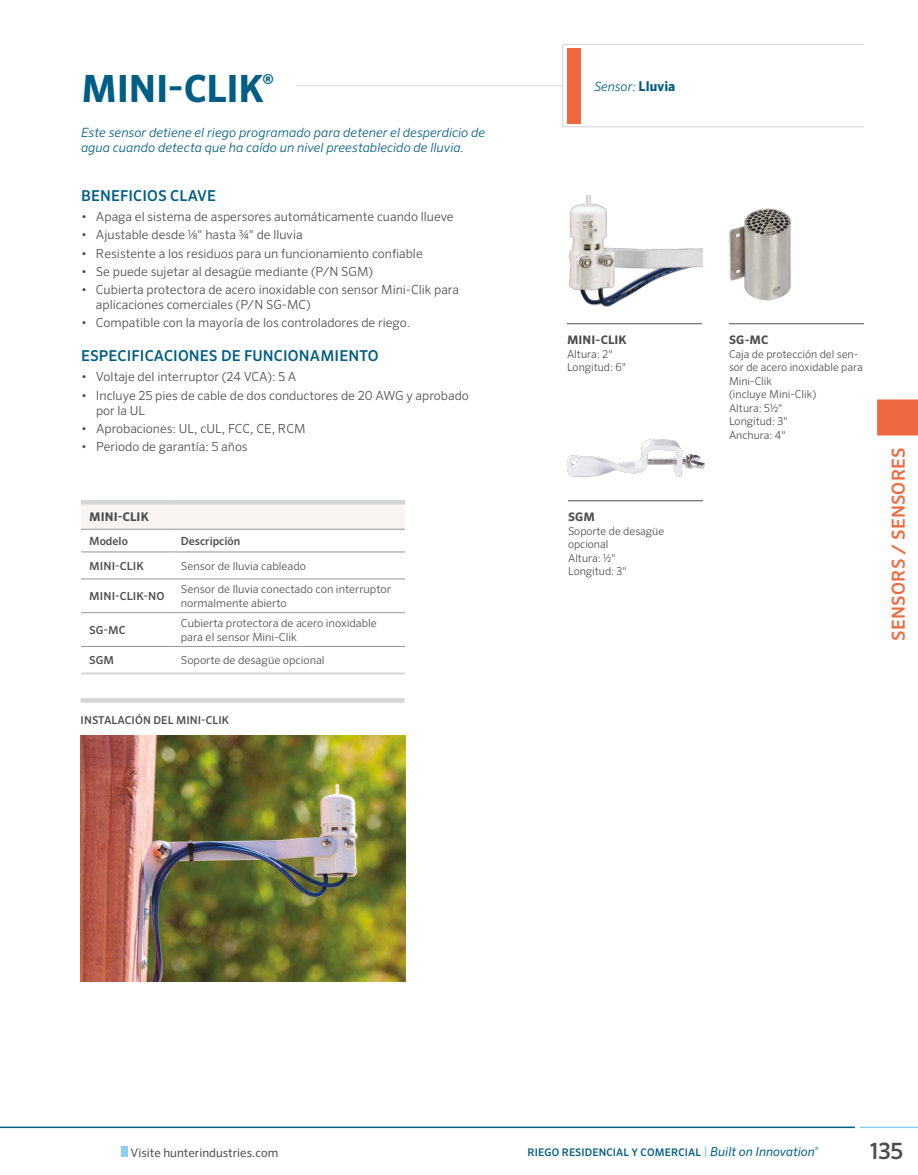
<style>
.page{position:relative;width:918px;height:1175px;background:#fff}
.page>*{position:absolute;margin:0;border:0;box-sizing:border-box;transform-origin:0 0}
.t1{font:700 37.5px "Sero Pro";letter-spacing:-.005em;color:#005d83}
.t2{font:500 22.5px "Sero Pro";color:#4c4d4d}
.t3{font:500 18px "Sero Pro";letter-spacing:.01em;color:#ef6840}
.t4{font:500 15px "Sero Pro";letter-spacing:.01em;color:#005d83}
.t5{font:italic 300 12.75px/15px "Sero Pro";letter-spacing:.005em;color:#005d83}
.t6{font:300 12.45px/15px "Sero Pro";color:#4c4d4d}
.t7{font:12px "Sero Pro";color:#4c4d4d}
.t8{font:700 12px "Sero Pro";letter-spacing:.01em;color:#4c4d4d}
.t9{font:700 11.7px "Sero Pro";letter-spacing:.005em;color:#4c4d4d}
.t10{font:500 11.25px "Sero Pro";color:#4c4d4d}
.t11{font:300 10.95px/13.5px "Sero Pro";color:#4c4d4d}
.t12{font:500 10.95px "Sero Pro";letter-spacing:.01em;color:#4c4d4d}
.t13{font:300 10.8px/13.5px "Sero Pro";color:#4c4d4d}
.t14{font:500 10.8px "Sero Pro";letter-spacing:.01em;color:#4c4d4d}
.t15{font:500 10.5px "Sero Pro";letter-spacing:.01em;color:#005d83}
.t16{font:italic 7.2px "Sero Pro";color:#005d83}
.s1{font-weight:700;font-style:normal;font-size:13.5px}
.s2{font-size:12px;color:#95d1f3}
.s3{font-weight:400;font-style:italic;font-size:12.3px}
</style>
<div class="page">
<div style="left:122px;top:1146px;width:6px;height:10px;background:#8dcef2"></div>
<hr style="left:0;top:1126px;width:855px;height:2px;background:#005d83">
<hr style="left:860px;top:1126px;width:58px;height:2px;background:#8dcef2">
<hr style="left:81px;top:85px;width:481px;height:1px;background:#d4d5d5">
<div style="left:562px;top:44px;width:302px;height:83px;border:1px solid #d4d5d5"></div>
<div style="left:567px;top:48px;width:13px;height:75px;background:#ef6840"></div>
<div style="left:877px;top:399px;width:41px;height:36px;background:#ef6840"></div>
<div style="left:81px;top:56px;width:215px;height:46px;background:#fff"></div>
<hr style="left:567px;top:323px;width:135px;height:1px;background:#4c4d4d">
<hr style="left:729px;top:323px;width:135px;height:1px;background:#4c4d4d">
<img style="left:729px;top:208px;width:62px;height:93px">
<hr style="left:568px;top:500px;width:135px;height:1px;background:#4c4d4d">
<img style="left:566px;top:438px;width:139px;height:39px">
<div style="left:81px;top:502px;width:324px;height:27px;background:#f8f5f2"></div>
<hr style="left:81px;top:500px;width:92px;height:4px;background:#d4d5d5">
<hr style="left:173px;top:500px;width:232px;height:4px;background:#d4d5d5">
<hr style="left:81px;top:529px;width:92px;height:1px;background:#969798">
<hr style="left:173px;top:529px;width:232px;height:1px;background:#969798">
<hr style="left:81px;top:551px;width:92px;height:1px;background:#969798">
<hr style="left:173px;top:551px;width:232px;height:1px;background:#969798">
<hr style="left:81px;top:672px;width:92px;height:2px;background:#d4d5d5">
<hr style="left:173px;top:672px;width:232px;height:2px;background:#d4d5d5">
<hr style="left:81px;top:578px;width:92px;height:1px;background:#969798">
<hr style="left:173px;top:578px;width:232px;height:1px;background:#969798">
<hr style="left:81px;top:612px;width:92px;height:1px;background:#969798">
<hr style="left:173px;top:612px;width:232px;height:1px;background:#969798">
<hr style="left:81px;top:646px;width:92px;height:1px;background:#969798">
<hr style="left:173px;top:646px;width:232px;height:1px;background:#969798">
<img style="left:569px;top:195px;width:134px;height:112px">
<img style="left:80px;top:735px;width:326px;height:246px">
<hr style="left:81px;top:698px;width:323px;height:4px;background:#d4d5d5">
<h1 class="t1" style="left:81px;top:66px;width:194px">MINI-CLIK<sup>®</sup></h1>
<p class="t5" style="left:81px;top:125px;width:406px">Este sensor detiene el riego programado para detener el desperdicio de agua cuando detecta que ha caído un nivel preestablecido de lluvia.</p>
<p class="t4" style="left:81px;top:186px;width:137px">BENEFICIOS CLAVE</p>
<p class="t6" style="left:81px;top:209px;width:374px">• Apaga el sistema de aspersores automáticamente cuando llueve</p>
<p class="t6" style="left:81px;top:227px;width:223px">• Ajustable desde ⅛" hasta ¾" de lluvia</p>
<p class="t6" style="left:81px;top:246px;width:343px">• Resistente a los residuos para un funcionamiento confiable</p>
<p class="t6" style="left:81px;top:264px;width:294px">• Se puede sujetar al desagüe mediante (P/N SGM)</p>
<p class="t6" style="left:96px;top:282px;width:365px;text-indent:-15px">• Cubierta protectora de acero inoxidable con sensor Mini-Clik para aplicaciones comerciales (P/N SG-MC)</p>
<p class="t6" style="left:81px;top:315px;width:331px">• Compatible con la mayoría de los controladores de riego.</p>
<p class="t4" style="left:81px;top:346px;width:299px">ESPECIFICACIONES DE FUNCIONAMIENTO</p>
<p class="t6" style="left:81px;top:369px;width:217px">• Voltaje del interruptor (24 VCA): 5 A</p>
<p class="t6" style="left:96px;top:387px;width:374px;text-indent:-15px">• Incluye 25 pies de cable de dos conductores de 20 AWG y aprobado por la UL</p>
<p class="t6" style="left:81px;top:421px;width:226px">• Aprobaciones: UL, cUL, FCC, CE, RCM</p>
<p class="t6" style="left:81px;top:439px;width:168px">• Periodo de garantía: 5 años</p>
<p class="t8" style="left:89px;top:510px;width:61px">MINI-CLIK</p>
<p class="t10" style="left:89px;top:534px;width:40px">Modelo</p>
<p class="t10" style="left:181px;top:534px;width:61px">Descripción</p>
<p class="t12" style="left:89px;top:559px;width:56px">MINI-CLIK</p>
<p class="t11" style="left:181px;top:559px;width:127px">Sensor de lluvia cableado</p>
<p class="t12" style="left:89px;top:589px;width:77px">MINI-CLIK-NO</p>
<p class="t11" style="left:181px;top:582px;width:212px">Sensor de lluvia conectado con interruptor normalmente abierto</p>
<p class="t12" style="left:89px;top:623px;width:38px">SG-MC</p>
<p class="t11" style="left:181px;top:616px;width:197px">Cubierta protectora de acero inoxidable para el sensor Mini-Clik</p>
<p class="t12" style="left:89px;top:653px;width:27px">SGM</p>
<p class="t11" style="left:181px;top:653px;width:145px">Soporte de desagüe opcional</p>
<p class="t14" style="left:81px;top:714px;width:150px">INSTALACIÓN DEL MINI-CLIK</p>
<p class="t5" style="left:594px;top:79px;width:83px">Sensor: <span class="s1">Lluvia</span></p>
<p class="t9" style="left:567px;top:333px;width:61px">MINI-CLIK</p>
<p class="t13" style="left:567px;top:347px;width:61px">Altura: 2"<br>Longitud: 6"</p>
<p class="t9" style="left:568px;top:510px;width:28px">SGM</p>
<p class="t13" style="left:568px;top:524px;width:98px">Soporte de desagüe opcional<br>Altura: 1/ 2"<br>Longitud: 3"</p>
<p class="t9" style="left:729px;top:333px;width:41px">SG-MC</p>
<p class="t13" style="left:729px;top:347px;width:135px">Caja de protección del sen&shy;sor de acero inoxidable para<br>Mini-Clik<br>(incluye Mini-Clik)<br>Altura: 51/2"<br>Longitud: 3"<br>Anchura: 4"</p>
<h3 class="t3" style="left:888px;top:640px;width:194px;rotate:-90deg">SENSORS / SENSORES</h3>
<p class="t7" style="left:131px;top:1145px;width:149px">Visite hunterindustries.com</p>
<p class="t15" style="left:527px;top:1146px;width:289px">RIEGO RESIDENCIAL Y COMERCIAL <span class="s2">|</span> <span class="s3">Built on Innovation</span></p>
<h2 class="t2" style="left:870px;top:1137px;width:35px">135</h2>
<p class="t16" style="left:815px;top:1145px;width:5px">®</p>
</div>
